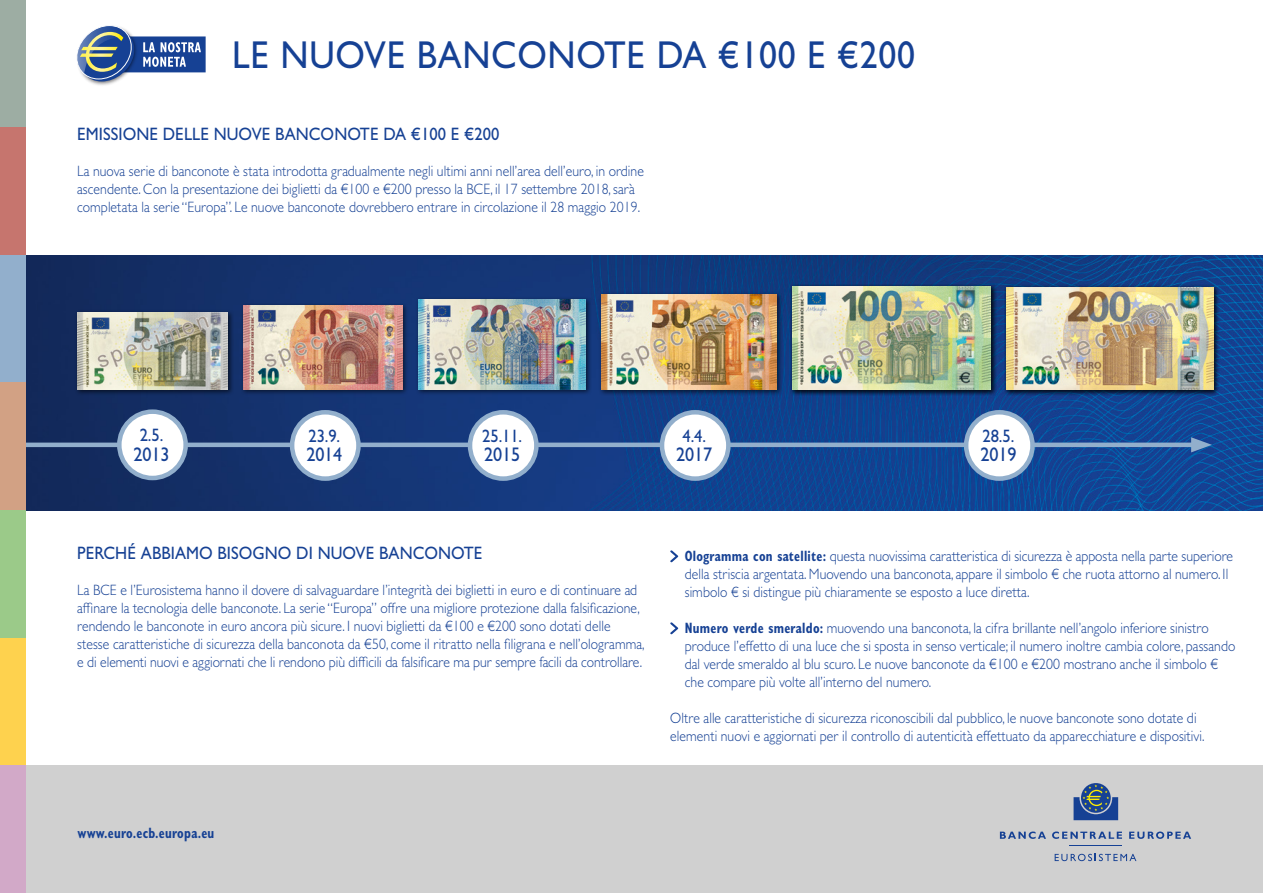
<style>
.page{position:relative;width:1263px;height:893px;background:#fff}
.page>*{position:absolute;margin:0;border:0;box-sizing:border-box;transform-origin:0 0}
.t1{font:500 39px "Gill Sans MT Pro";letter-spacing:.02em;color:#164194;scale:.92 1}
.t2{font:500 19.8px "Gill Sans MT Pro";letter-spacing:-.005em;color:#164194;scale:.92 1}
.t3{font:500 18px "Gill Sans MT Pro";letter-spacing:.005em;color:#164194;scale:.92 1}
.t4{font:300 15px/18px "Gill Sans MT Pro";letter-spacing:.005em;color:#164194;scale:.92 1}
.t5{font:700 condensed 15px "Gill Sans MT Pro";letter-spacing:.02em;color:#164194;scale:.85 1}
.s1{font-weight:700;font-stretch:condensed}
</style>
<div class="page">
<div style="left:0;top:765px;width:1263px;height:128px;background:#d0d0d0"></div>
<svg style="left:1073px;top:784px;width:45px;height:36px"></svg>
<hr style="left:1070px;top:845px;width:52px;height:1px;background:#164194">
<svg style="left:1000px;top:831px;width:46px;height:8px"></svg>
<svg style="left:1052px;top:831px;width:70px;height:8px"></svg>
<svg style="left:1129px;top:831px;width:62px;height:8px"></svg>
<svg style="left:1055px;top:854px;width:81px;height:7px"></svg>
<img style="left:26px;top:255px;width:1237px;height:255px">
<div style="left:241px;top:303px;width:168px;height:93px;background:#000;opacity:.6"></div>
<img style="left:243px;top:306px;width:160px;height:84px">
<div style="left:416px;top:297px;width:176px;height:99px;background:#000;opacity:.6"></div>
<img style="left:419px;top:299px;width:167px;height:91px">
<div style="left:598px;top:292px;width:185px;height:104px;background:#000;opacity:.6"></div>
<img style="left:601px;top:294px;width:176px;height:96px">
<div style="left:74px;top:309px;width:160px;height:87px;background:#000;opacity:.6"></div>
<img style="left:77px;top:312px;width:151px;height:78px">
<div style="left:1004px;top:284px;width:215px;height:112px;background:#000;opacity:.6"></div>
<div style="left:790px;top:284px;width:207px;height:112px;background:#000;opacity:.6"></div>
<img style="left:90px;top:82px;width:25px;height:3px">
<svg style="left:77px;top:25px;width:129px;height:57px"></svg>
<hr style="left:16px;top:443px;width:1183px;height:4px;background:#92afcc">
<svg style="left:1191px;top:437px;width:21px;height:15px"></svg>
<div style="left:119px;top:412px;width:67px;height:66px;background:#fff;border-radius:50%"></div>
<div style="left:117px;top:409px;width:71px;height:71px;border:4px solid #92afcc;border-radius:50%"></div>
<div style="left:292px;top:412px;width:66px;height:67px;background:#fff;border-radius:50%"></div>
<div style="left:290px;top:410px;width:71px;height:71px;border:4px solid #92afcc;border-radius:50%"></div>
<div style="left:470px;top:412px;width:66px;height:67px;background:#fff;border-radius:50%"></div>
<div style="left:468px;top:410px;width:71px;height:71px;border:4px solid #92afcc;border-radius:50%"></div>
<div style="left:662px;top:412px;width:66px;height:67px;background:#fff;border-radius:50%"></div>
<div style="left:660px;top:410px;width:71px;height:71px;border:4px solid #92afcc;border-radius:50%"></div>
<div style="left:966px;top:412px;width:66px;height:67px;background:#fff;border-radius:50%"></div>
<div style="left:964px;top:410px;width:71px;height:71px;border:4px solid #92afcc;border-radius:50%"></div>
<svg style="left:670px;top:550px;width:8px;height:12px"></svg>
<svg style="left:670px;top:622px;width:8px;height:12px"></svg>
<div style="left:0;top:0;width:26px;height:128px;background:#9dada3"></div>
<div style="left:0;top:128px;width:26px;height:127px;background:#c6756e"></div>
<div style="left:0;top:255px;width:26px;height:128px;background:#92afcc"></div>
<div style="left:0;top:383px;width:26px;height:127px;background:#d2a184"></div>
<div style="left:0;top:510px;width:26px;height:128px;background:#9bca89"></div>
<div style="left:0;top:638px;width:26px;height:127px;background:#fed24e"></div>
<div style="left:0;top:765px;width:26px;height:128px;background:#d2a9c8"></div>
<h1 class="t1" style="left:232px;top:32px;width:744px">LE NUOVE BANCONOTE DA €100 E €200</h1>
<p class="t3" style="left:77px;top:124px;width:460px">EMISSIONE DELLE NUOVE BANCONOTE DA €100 E €200</p>
<p class="t4" style="left:77px;top:162px;width:618px">La nuova serie di banconote è stata introdotta gradualmente negli ultimi anni nell’area dell’euro, in ordine ascendente. Con la presentazione dei biglietti da €100 e €200 presso la BCE, il 17 settembre 2018, sarà completata la serie “Europa”. Le nuove banconote dovrebbero entrare in circolazione il 28 maggio 2019.</p>
<p class="t3" style="left:140px;top:424px;width:27px">2.5.</p>
<h2 class="t2" style="left:134px;top:442px;width:41px">2013</h2>
<p class="t3" style="left:308px;top:425px;width:36px">23.9.</p>
<h2 class="t2" style="left:306px;top:443px;width:41px">2014</h2>
<p class="t3" style="left:482px;top:425px;width:45px">25.11.</p>
<h2 class="t2" style="left:484px;top:443px;width:41px">2015</h2>
<p class="t3" style="left:682px;top:425px;width:27px">4.4.</p>
<h2 class="t2" style="left:676px;top:443px;width:41px">2017</h2>
<p class="t3" style="left:982px;top:425px;width:36px">28.5.</p>
<h2 class="t2" style="left:980px;top:443px;width:41px">2019</h2>
<p class="t3" style="left:77px;top:542px;width:442px">PERCHÉ ABBIAMO BISOGNO DI NUOVE BANCONOTE</p>
<p class="t4" style="left:77px;top:581px;width:618px">La BCE e l’Eurosistema hanno il dovere di salvaguardare l’integrità dei biglietti in euro e di continuare ad affinare la tecnologia delle banconote. La serie “Europa” offre una migliore protezione dalla falsificazione, rendendo le banconote in euro ancora più sicure. I nuovi biglietti da €100 e €200 sono dotati delle stesse caratteristiche di sicurezza della banconota da €50, come il ritratto nella filigrana e nell’ologramma, e di elementi nuovi e aggiornati che li rendono più difficili da falsificare ma pur sempre facili da controllare.</p>
<p class="t4" style="left:685px;top:547px;width:597px"><span class="s1">Ologramma con satellite:</span> questa nuovissima caratteristica di sicurezza è apposta nella parte superiore della striscia argentata. Muovendo una banconota, appare il simbolo € che ruota attorno al numero. Il simbolo € si distingue più chiaramente se esposto a luce diretta.</p>
<p class="t4" style="left:685px;top:619px;width:600px"><span class="s1">Numero verde smeraldo:</span> muovendo una banconota, la cifra brillante nell’angolo inferiore sinistro produce l’effetto di una luce che si sposta in senso verticale; il numero inoltre cambia colore, passando dal verde smeraldo al blu scuro. Le nuove banconote da €100 e €200 mostrano anche il simbolo € che compare più volte all’interno del numero.</p>
<p class="t4" style="left:670px;top:709px;width:582px">Oltre alle caratteristiche di sicurezza riconoscibili dal pubblico, le nuove banconote sono dotate di elementi nuovi e aggiornati per il controllo di autenticità effettuato da apparecchiature e dispositivi.</p>
<p class="t5" style="left:77px;top:824px;width:163px">www.euro.ecb.europa.eu</p>
</div>
